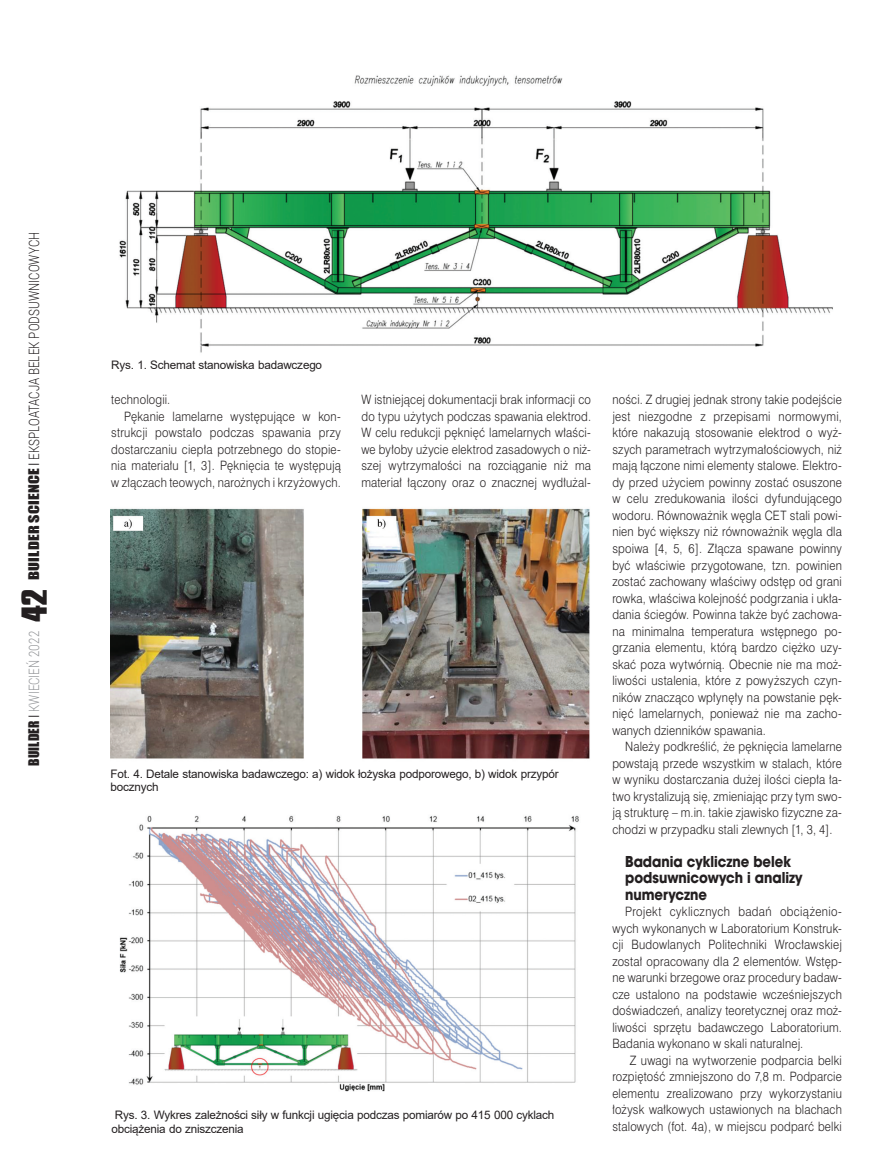
<style>
.page{position:relative;width:893px;height:1170px;background:#fff}
.page>*{position:absolute;margin:0;border:0;box-sizing:border-box;transform-origin:0 0}
.srodtytul{font:700 16.5px/16.5px "Avant Gar Got Itc TEE";color:#231f20;scale:.9 1}
.t1{font:300 14.25px "Roboto";letter-spacing:.005em;color:#231f20;scale:.8 1}
.t2{font:300 14.25px "Roboto";color:#939598;scale:.8 1}
.tekst_swiss{font:12px/16.5px "Swis 721 Lt PL";letter-spacing:.02em;color:#231f20;text-align:justify;scale:.89 1}
.Fot_podpis{font:11.7px/13.5px "Arial";letter-spacing:-.015em;color:#231f20}
.s1{font-family:"Impact";font-weight:400;font-size:13.5px}
.s2{font-family:"Swis 721 Lt PL";font-weight:400;font-size:13.5px}
.s3{font-family:"Impact";font-weight:400;font-size:13.5px;color:#231f20}
.s4{font-family:"Swis 721 Lt PL";font-weight:400;font-size:13.5px;color:#231f20}
.s5{font-family:"Compacta PL";font-weight:700;font-size:30px;color:#231f20}
</style>
<div class="page">
<img style="left:119px;top:75px;width:714px;height:278px">
<img style="left:111px;top:508px;width:479px;height:251px">
<img style="left:119px;top:815px;width:460px;height:277px">
<p class="t1" style="left:24px;top:580px;width:437px;rotate:-90deg"><span class="s1">BUILDER SCIENCE</span> <span class="s2">I</span> EKSPLOATACJA BELEK PODSUWNICOWYCH</p>
<p class="t2" style="left:24px;top:765px;width:223px;rotate:-90deg"><span class="s3">BUILDER</span> <span class="s4">I</span> KWIECIEŃ 2022 <span class="s5">42</span></p>
<p class="Fot_podpis" style="left:111px;top:358px;width:212px">Rys. 1. Schemat stanowiska badawczego</p>
<p class="tekst_swiss" style="left:111px;top:391px;width:68px">technologii.</p>
<p class="tekst_swiss" style="left:111px;top:408px;width:260px;text-indent:13px">Pękanie lamelarne występujące w kon&shy;strukcji powstało podczas spawania przy dostarczaniu ciepła potrzebnego do stopie&shy;nia materiału [1, 3]. Pęknięcia te występują w złączach teowych, narożnych i krzyżowych.</p>
<p class="tekst_swiss" style="left:361px;top:391px;width:259px">W istniejącej dokumentacji brak informacji co do typu użytych podczas spawania elektrod.<br>W celu redukcji pęknięć lamelarnych właści&shy;we byłoby użycie elektrod zasadowych o niż&shy;szej wytrzymałości na rozciąganie niż ma materiał łączony oraz o znacznej wydłużal-</p>
<p class="Fot_podpis" style="left:111px;top:766px;width:450px">Fot. 4. Detale stanowiska badawczego: a) widok łożyska podporowego, b) widok przypór bocznych</p>
<p class="Fot_podpis" style="left:111px;top:1108px;width:444px">Rys. 3. Wykres zależności siły w funkcji ugięcia podczas pomiarów po 415 000 cyklach obciążenia do zniszczenia</p>
<p class="tekst_swiss" style="left:612px;top:391px;width:259px">ności. Z drugiej jednak strony takie podejście jest niezgodne z przepisami normowymi, które nakazują stosowanie elektrod o wyż&shy;szych parametrach wytrzymałościowych, niż mają łączone nimi elementy stalowe. Elektro&shy;dy przed użyciem powinny zostać osuszone w celu zredukowania ilości dyfundującego wodoru. Równoważnik węgla CET stali powi&shy;nien być większy niż równoważnik węgla dla spoiwa [4, 5, 6]. Złącza spawane powinny być właściwie przygotowane, tzn. powinien zostać zachowany właściwy odstęp od grani rowka, właściwa kolejność podgrzania i ukła&shy;dania ściegów. Powinna także być zachowa&shy;na minimalna temperatura wstępnego po&shy;grzania elementu, którą bardzo ciężko uzy&shy;skać poza wytwórnią. Obecnie nie ma moż&shy;liwości ustalenia, które z powyższych czyn&shy;ników znacząco wpłynęły na powstanie pęk&shy;nięć lamelarnych, ponieważ nie ma zacho&shy;wanych dzienników spawania.</p>
<p class="tekst_swiss" style="left:612px;top:738px;width:259px;text-indent:13px">Należy podkreślić, że pęknięcia lamelarne powstają przede wszystkim w stalach, które w wyniku dostarczania dużej ilości ciepła ła&shy;two krystalizują się, zmieniając przy tym swo&shy;ją strukturę – m.in. takie zjawisko fizyczne za&shy;chodzi w przypadku stali zlewnych [1, 3, 4].</p>
<p class="srodtytul" style="left:625px;top:852px;width:199px">Badania cykliczne belek podsuwnicowych i analizy numeryczne</p>
<p class="tekst_swiss" style="left:612px;top:903px;width:259px;text-indent:13px">Projekt cyklicznych badań obciążenio&shy;wych wykonanych w Laboratorium Konstruk&shy;cji Budowlanych Politechniki Wrocławskiej został opracowany dla 2 elementów. Wstęp&shy;ne warunki brzegowe oraz procedury badaw&shy;cze ustalono na podstawie wcześniejszych doświadczeń, analizy teoretycznej oraz moż&shy;liwości sprzętu badawczego Laboratorium.<br>Badania wykonano w skali naturalnej.</p>
<p class="tekst_swiss" style="left:612px;top:1051px;width:259px;text-indent:17px">Z uwagi na wytworzenie podparcia belki rozpiętość zmniejszono do 7,8 m. Podparcie elementu zrealizowano przy wykorzystaniu łożysk wałkowych ustawionych na blachach stalowych (fot. 4a), w miejscu podparć belki</p>
</div>
